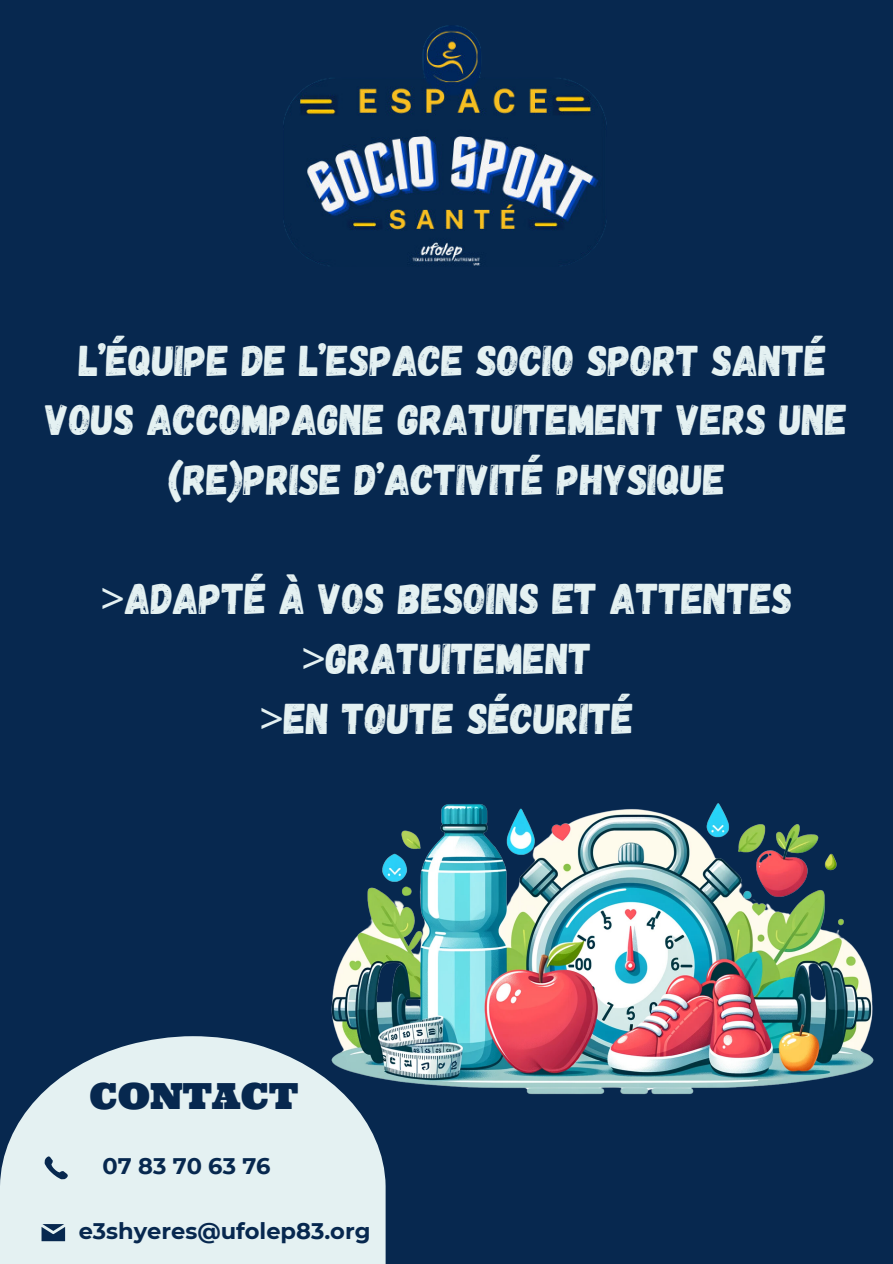
<style>
.page{position:relative;width:893px;height:1264px;background:#fff}
.page>*{position:absolute;margin:0;border:0;box-sizing:border-box;transform-origin:0 0}
.t1{font:43.05px/59.7px "Gagalin";color:#e4f1f2;text-align:center}
.t2{font:36px "Ultra";color:#07284f}
.t3{font:700 22.5px "Montserrat";color:#07284f}
.s1{font-family:"Noto Sans"}
</style>
<div class="page">
<div style="left:0;top:0;width:892px;height:1263px;background:#07284f"></div>
<img style="left:283px;top:25px;width:324px;height:241px">
<div style="left:0;top:1036px;width:385px;height:227px;background:#e4f1f2"></div>
<svg style="left:44px;top:1156px;width:24px;height:24px"></svg>
<svg style="left:41px;top:1224px;width:25px;height:18px"></svg>
<img style="left:309px;top:803px;width:565px;height:314px">
<p class="t1" style="left:46px;top:328px;width:803px">L’ÉQUIPE DE L’ESPACE SOCIO SPORT SANTÉ<br>VOUS ACCOMPAGNE GRATUITEMENT VERS UNE (RE)PRISE D’ACTIVITÉ PHYSIQUE</p>
<p class="t1" style="left:100px;top:567px;width:693px"><span class="s1">&gt;</span>ADAPTÉ À VOS BESOINS ET ATTENTES</p>
<p class="t1" style="left:301px;top:626px;width:292px"><span class="s1">&gt;</span>GRATUITEMENT</p>
<p class="t1" style="left:259px;top:686px;width:376px"><span class="s1">&gt;</span>EN TOUTE SÉCURITÉ</p>
<p class="t2" style="left:89px;top:1072px;width:210px">CONTACT</p>
<p class="t3" style="left:102px;top:1152px;width:170px">07 83 70 63 76</p>
<p class="t3" style="left:79px;top:1216px;width:293px">e3shyeres@ufolep83.org</p>
</div>
